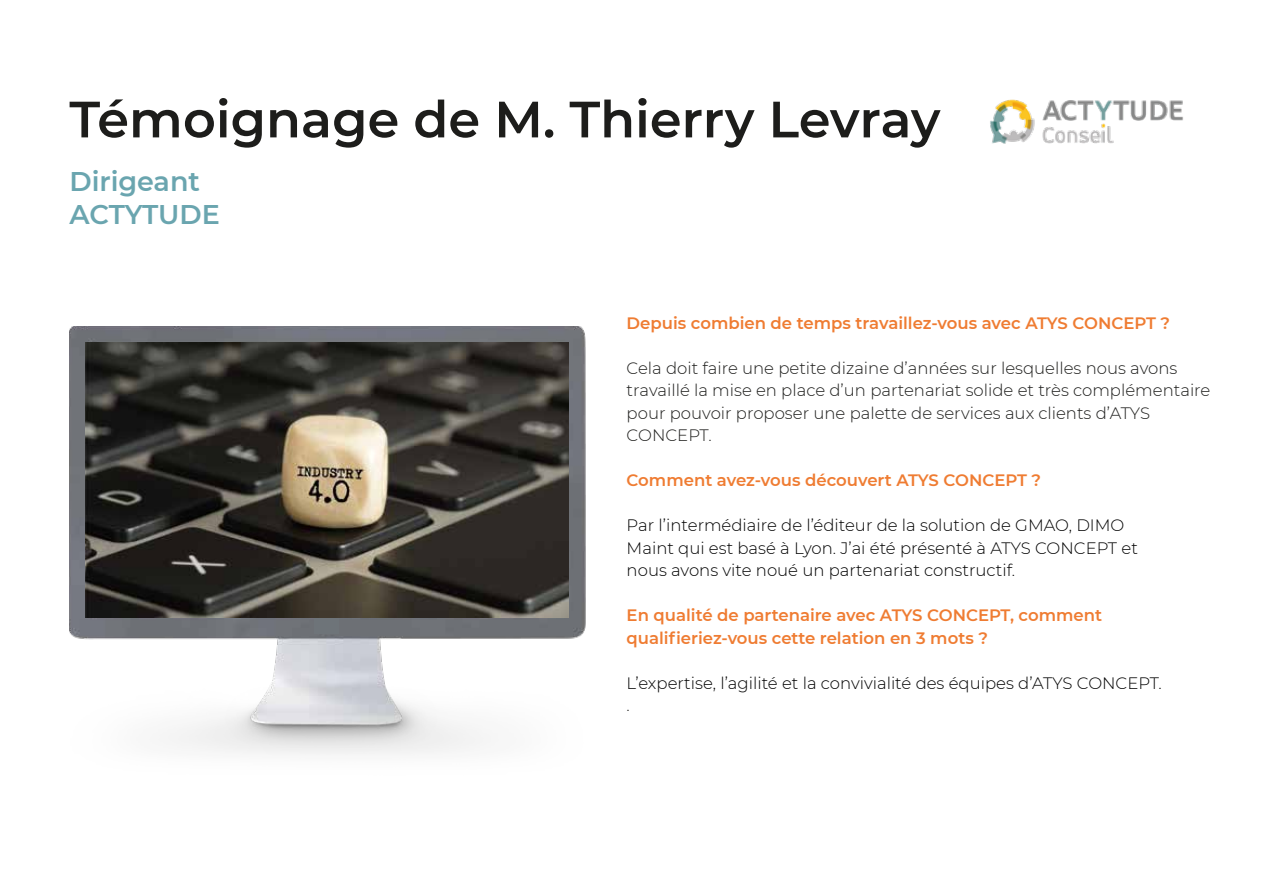
<style>
.page{position:relative;width:1263px;height:893px;background:#fff}
.page>*{position:absolute;margin:0;border:0;box-sizing:border-box;transform-origin:0 0}
.t1{font:600 51px "Montserrat";color:#1d1d1b}
.t2{font:600 27px/32.4px "Montserrat";color:#6aa5af}
.t3{font:300 16.5px/22.5px "Montserrat";color:#000}
.t4{font:300 16.5px/22.5px "Montserrat";color:#1d1d1b}
.t5{font:600 16.5px/22.5px "Montserrat";color:#ef7c32}
</style>
<div class="page">
<img style="left:69px;top:326px;width:517px;height:429px">
<div style="left:314px;top:616px;width:25px;height:17px;background:#6e7479"></div>
<img style="left:990px;top:99px;width:193px;height:45px">
<img style="left:86px;top:343px;width:482px;height:274px">
<h1 class="t1" style="left:69px;top:83px;width:872px">Témoignage de M. Thierry Levray</h1>
<h2 class="t2" style="left:69px;top:164px;width:152px">Dirigeant<br>ACTYTUDE</h2>
<p class="t5" style="left:627px;top:311px;width:545px">Depuis combien de temps travaillez-vous avec ATYS CONCEPT ?</p>
<p class="t4" style="left:627px;top:356px;width:585px">Cela doit faire une petite dizaine d’années sur lesquelles nous avons travaillé la mise en place d’un partenariat solide et très complémentaire pour pouvoir proposer une palette de services aux clients d’ATYS CONCEPT.</p>
<p class="t5" style="left:627px;top:468px;width:416px">Comment avez-vous découvert ATYS CONCEPT ?</p>
<p class="t3" style="left:627px;top:514px;width:513px">Par l’intermédiaire de l’éditeur de la solution de GMAO, DIMO<br>Maint qui est basé à Lyon. J’ai été présenté à ATYS CONCEPT et nous avons vite noué un partenariat constructif.</p>
<p class="t5" style="left:627px;top:603px;width:477px">En qualité de partenaire avec ATYS CONCEPT, comment qualifieriez-vous cette relation en 3 mots ?</p>
<p class="t3" style="left:627px;top:671px;width:537px">L’expertise, l’agilité et la convivialité des équipes d’ATYS CONCEPT.</p>
<p class="t4" style="left:627px;top:694px;width:5px">.</p>
</div>
